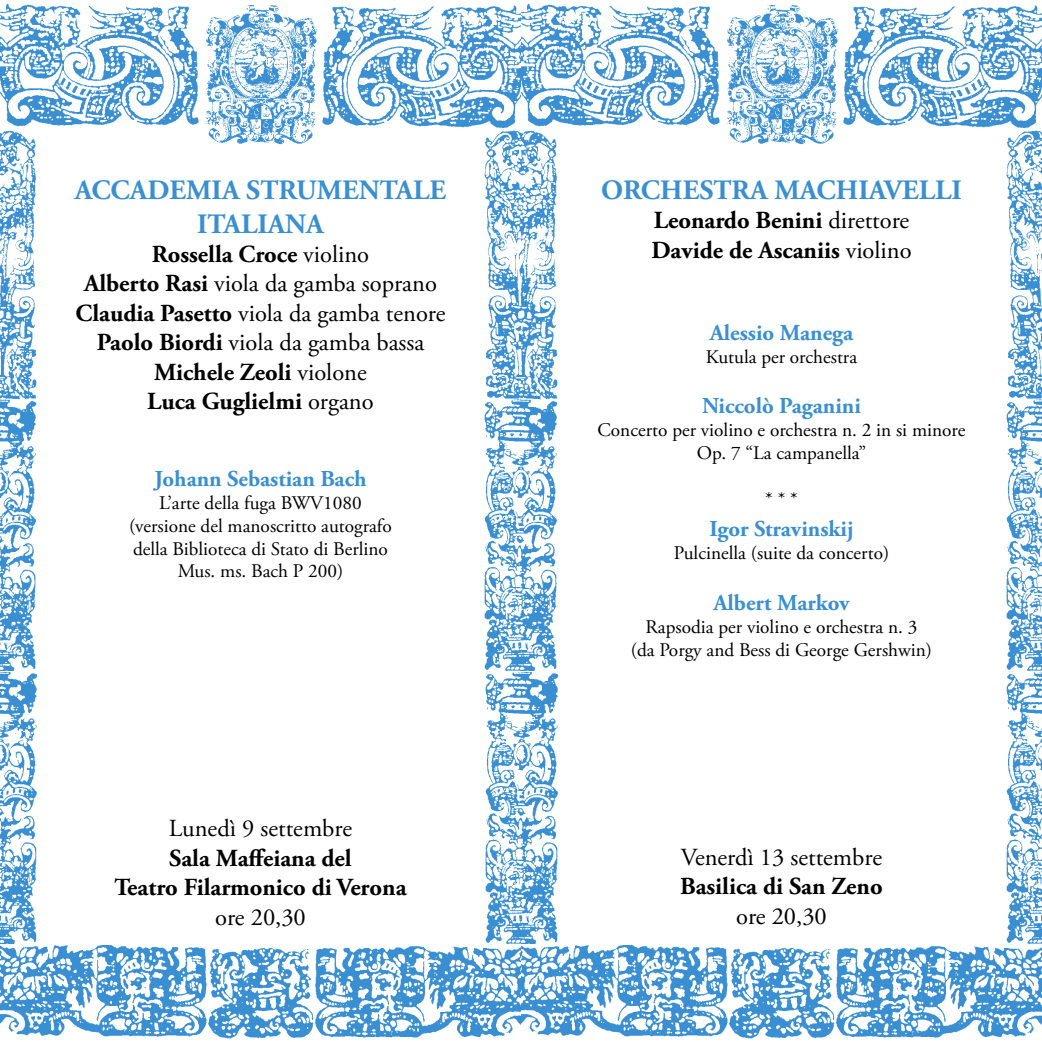
<style>
.page{position:relative;width:1042px;height:1042px;background:#fff}
.page>*{position:absolute;margin:0;border:0;box-sizing:border-box;transform-origin:0 0}
.t1{font:700 28px/33.6px "Adobe Garamond Pro";color:#398fd1;text-align:center}
.t2{font:700 24.5px/29.4px "Adobe Garamond Pro";color:#000;text-align:center}
.t3{font:24.5px "Adobe Garamond Pro";color:#000}
.t4{font:700 22.75px "Adobe Garamond Pro";color:#398fd1}
.t5{font:19.25px/22.8px "Adobe Garamond Pro";color:#000;text-align:center}
.s1{font-weight:400}
</style>
<div class="page">
<img style="left:0;top:3px;width:1042px;height:125px">
<img style="left:0;top:944px;width:1042px;height:95px">
<img style="left:204px;top:3px;width:116px;height:142px">
<img style="left:725px;top:3px;width:116px;height:142px">
<img style="left:0;top:131px;width:37px;height:813px">
<img style="left:483px;top:131px;width:76px;height:813px">
<img style="left:1005px;top:131px;width:37px;height:813px">
<h1 class="t1" style="left:75px;top:174px;width:373px">ACCADEMIA STRUMENTALE<br>ITALIANA</h1>
<p class="t2" style="left:75px;top:240px;width:371px">Rossella Croce <span class="s1">violino<br></span>Alberto Rasi <span class="s1">viola da gamba soprano<br></span>Claudia Pasetto <span class="s1">viola da gamba tenore<br></span>Paolo Biordi <span class="s1">viola da gamba bassa<br></span>Michele Zeoli <span class="s1">violone<br></span>Luca Guglielmi <span class="s1">organo</span></p>
<p class="t4" style="left:154px;top:466px;width:214px">Johann Sebastian Bach</p>
<p class="t5" style="left:129px;top:492px;width:264px">L’arte della fuga BWV1080 (versione del manoscritto autografo della Biblioteca di Stato di Berlino<br>Mus. ms. Bach P 200)</p>
<p class="t3" style="left:169px;top:814px;width:185px">Lunedì 9 settembre</p>
<p class="t2" style="left:114px;top:844px;width:294px">Sala Maffeiana del<br>Teatro Filarmonico di Verona</p>
<p class="t3" style="left:215px;top:902px;width:92px">ore 20,30</p>
<h1 class="t1" style="left:601px;top:174px;width:362px">ORCHESTRA MACHIAVELLI</h1>
<p class="t2" style="left:651px;top:206px;width:262px;text-align:left">Leonardo Benini <span class="s1">direttore<br></span>Davide de Ascaniis <span class="s1">violino</span></p>
<p class="t4" style="left:710px;top:319px;width:145px">Alessio Manega</p>
<p class="t5" style="left:706px;top:346px;width:151px">Kutula per orchestra</p>
<p class="t4" style="left:702px;top:393px;width:160px">Niccolò Paganini</p>
<p class="t5" style="left:597px;top:419px;width:369px">Concerto per violino e orchestra n. 2 in si minore<br>Op. 7 “La campanella”</p>
<p class="t5" style="left:765px;top:488px;width:34px">* * *</p>
<p class="t4" style="left:709px;top:515px;width:146px">Igor Stravinskij</p>
<p class="t5" style="left:674px;top:542px;width:217px">Pulcinella (suite da concerto)</p>
<p class="t4" style="left:713px;top:589px;width:138px">Albert Markov</p>
<p class="t5" style="left:631px;top:616px;width:303px">Rapsodia per violino e orchestra n. 3<br>(da Porgy and Bess di George Gershwin)</p>
<p class="t3" style="left:681px;top:842px;width:203px">Venerdì 13 settembre</p>
<p class="t2" style="left:680px;top:872px;width:204px">Basilica di San Zeno</p>
<p class="t3" style="left:736px;top:901px;width:92px">ore 20,30</p>
</div>
